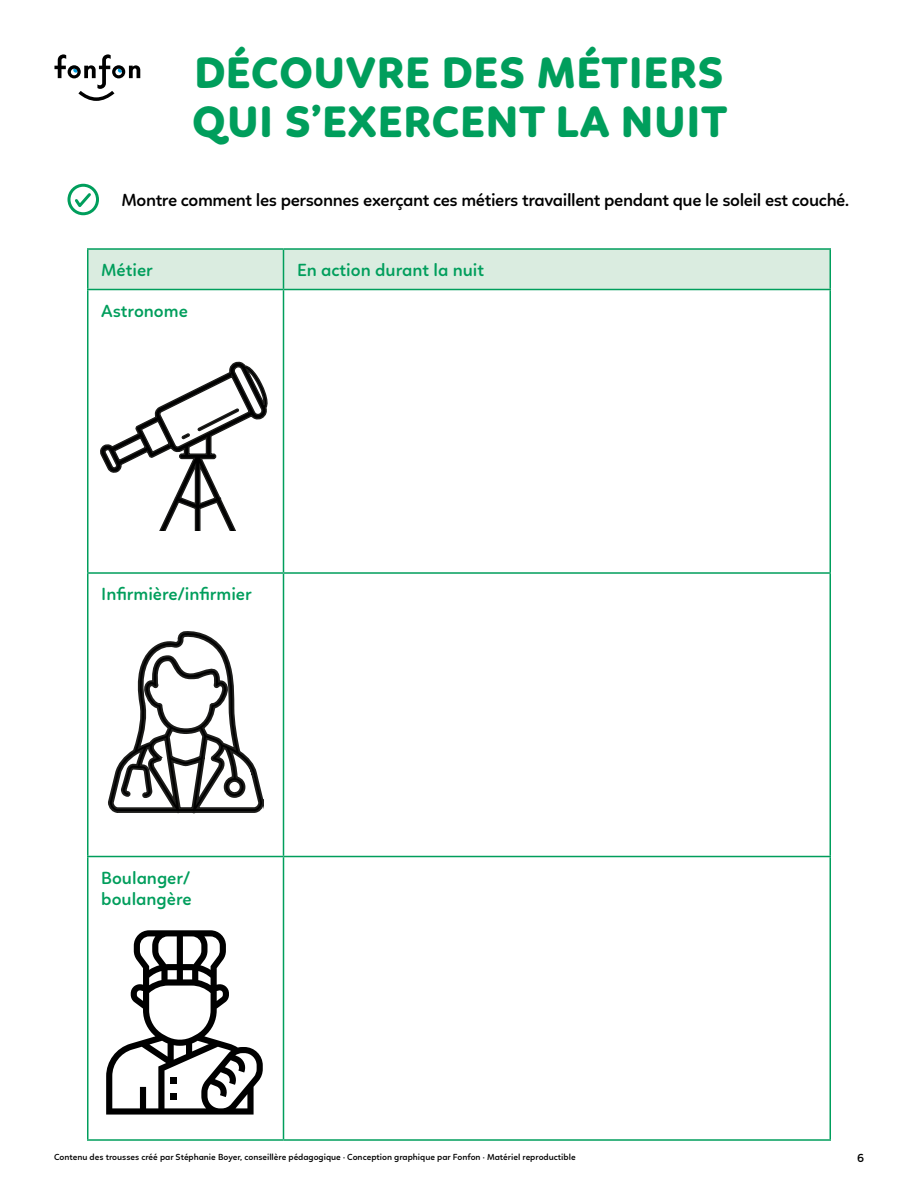
<style>
.page{position:relative;width:918px;height:1188px;background:#fff}
.page>*{position:absolute;margin:0;border:0;box-sizing:border-box;transform-origin:0 0}
.t1{font:800 45px/49.5px "Linotte";letter-spacing:.015em;color:#009e5c}
.t2{font:600 18px "Linotte";letter-spacing:-.02em;color:#000}
.t3{font:600 18px/21.6px "Linotte";color:#009e5c}
.t4{font:600 12px "Linotte";color:#000}
.t5{font:600 9px "Linotte";color:#000}
</style>
<div class="page">
<svg style="left:54px;top:54px;width:86px;height:47px"></svg>
<div style="left:68px;top:184px;width:31px;height:31px;border:3px solid #009e5c;border-radius:50%"></div>
<svg style="left:72px;top:190px;width:22px;height:21px"></svg>
<div style="left:88px;top:250px;width:742px;height:39px;background:#daece0"></div>
<hr style="left:87px;top:248px;width:197px;height:2px;background:#009e5c">
<hr style="left:87px;top:250px;width:1px;height:39px;background:#009e5c">
<hr style="left:284px;top:248px;width:547px;height:2px;background:#009e5c">
<hr style="left:283px;top:250px;width:1px;height:39px;background:#009e5c">
<hr style="left:830px;top:250px;width:1px;height:39px;background:#009e5c">
<hr style="left:87px;top:289px;width:197px;height:1px;background:#009e5c">
<hr style="left:87px;top:290px;width:1px;height:282px;background:#009e5c">
<hr style="left:284px;top:289px;width:547px;height:1px;background:#009e5c">
<hr style="left:283px;top:290px;width:1px;height:282px;background:#009e5c">
<hr style="left:830px;top:290px;width:1px;height:282px;background:#009e5c">
<hr style="left:87px;top:572px;width:197px;height:2px;background:#009e5c">
<hr style="left:87px;top:574px;width:1px;height:282px;background:#009e5c">
<hr style="left:284px;top:572px;width:547px;height:2px;background:#009e5c">
<hr style="left:283px;top:574px;width:1px;height:282px;background:#009e5c">
<hr style="left:830px;top:574px;width:1px;height:282px;background:#009e5c">
<hr style="left:87px;top:856px;width:197px;height:1px;background:#009e5c">
<hr style="left:87px;top:857px;width:1px;height:282px;background:#009e5c">
<hr style="left:284px;top:856px;width:547px;height:1px;background:#009e5c">
<hr style="left:283px;top:857px;width:1px;height:282px;background:#009e5c">
<hr style="left:830px;top:857px;width:1px;height:282px;background:#009e5c">
<hr style="left:87px;top:1139px;width:197px;height:2px;background:#009e5c">
<hr style="left:284px;top:1139px;width:547px;height:2px;background:#009e5c">
<svg style="left:100px;top:362px;width:168px;height:168px"></svg>
<svg style="left:108px;top:631px;width:156px;height:183px"></svg>
<svg style="left:106px;top:930px;width:157px;height:185px"></svg>
<h1 class="t1" style="left:192px;top:47px;width:537px">DÉCOUVRE DES MÉTIERS<br>QUI S’EXERCENT LA NUIT</h1>
<h2 class="t2" style="left:122px;top:190px;width:729px">Montre comment les personnes exerçant ces métiers travaillent pendant que le soleil est couché.</h2>
<h2 class="t3" style="left:101px;top:259px;width:53px">Métier</h2>
<h2 class="t3" style="left:297px;top:259px;width:189px">En action durant la nuit</h2>
<h2 class="t3" style="left:101px;top:300px;width:88px">Astronome</h2>
<h2 class="t3" style="left:101px;top:583px;width:152px">Infirmière/infirmier</h2>
<h2 class="t3" style="left:101px;top:867px;width:92px">Boulanger/ boulangère</h2>
<p class="t5" style="left:54px;top:1152px;width:523px">Contenu des trousses créé par Stéphanie Boyer, conseillère pédagogique · Conception graphique par Fonfon · Matériel reproductible</p>
<h3 class="t4" style="left:857px;top:1151px;width:8px">6</h3>
</div>
